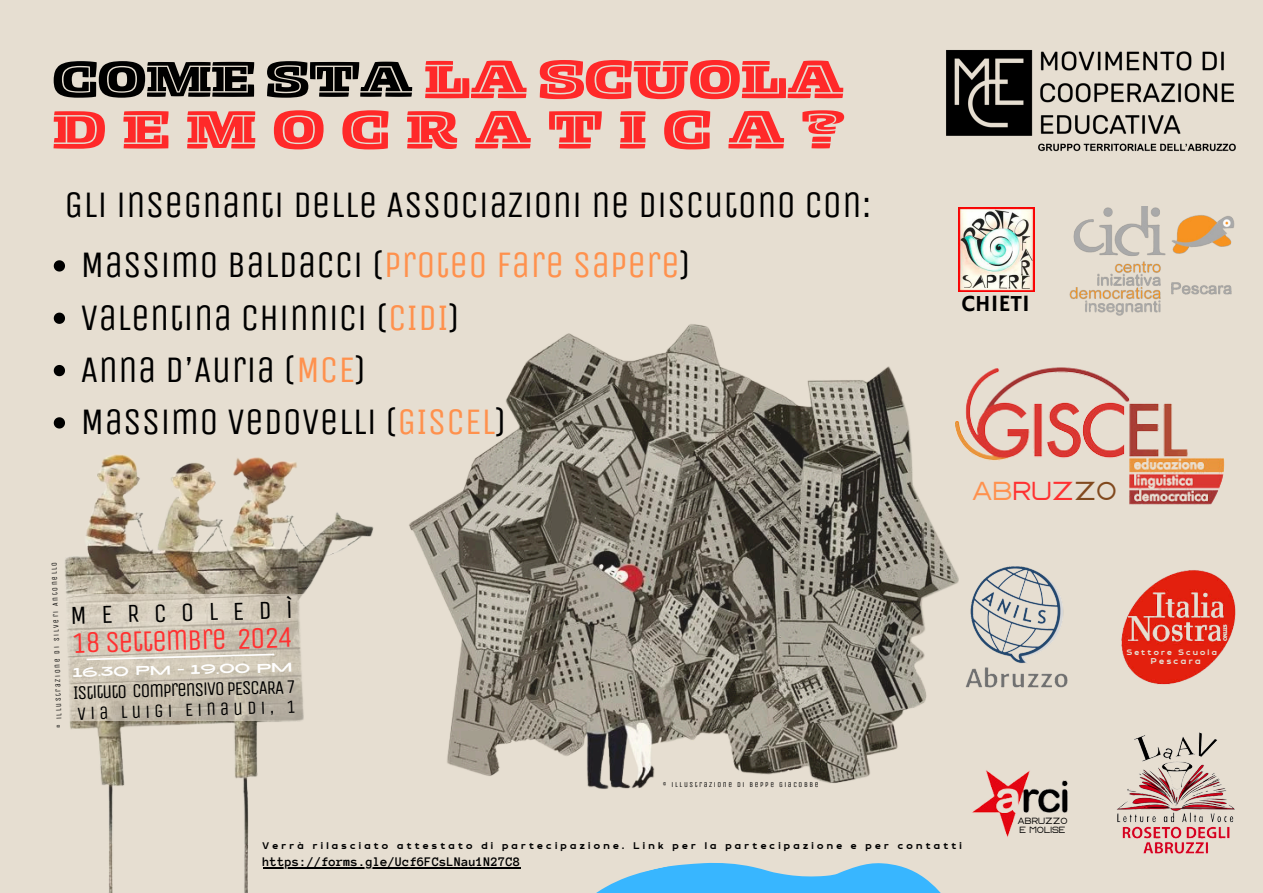
<style>
.page{position:relative;width:1263px;height:893px;background:#e6ded1}
.page>*{position:absolute;margin:0;border:0;box-sizing:border-box;transform-origin:0 0}
.t1{font:56.25px "Zico Display HL Inline";letter-spacing:.295em;color:#ff2929}
.t2{font:56.25px "Zico Display HL Inline";color:#ff2929}
.t3{font:52.5px "Zico Display HL Inline";color:#000}
.t4{font:37.5px "Unica One";color:#000}
.t5{font:29.85px "Unica One";color:#ff3131}
.t6{font:26.1px "Unica One";color:#000}
.t7{font:26.03px "CS Harley";color:#ff3131}
.t8{font:23.33px "Hammersmith One";color:#000}
.t9{font:19.27px "Unica One";color:#000}
.t10{font:18.67px "Unica One";color:#000}
.t11{font:700 13.5px "Anonymous Pro";color:#000}
.t12{font:12.83px "RTL Banana Bold";letter-spacing:.255em;color:#000}
.t13{font:12.67px "Ayr Lucidity Expand";color:#fff}
.t14{font:11.25px "RTL Banana Bold";letter-spacing:.215em;color:#e6ded1}
.t15{font:10.5px "RTL Banana Bold";letter-spacing:.215em;color:#e6ded1}
.t16{font:9px/9px "CS Harley";color:#000}
.t17{font:7.5px "Unica One";letter-spacing:.215em;color:#000}
.s1{color:#ff914d}
.s2{color:#81491e}
</style>
<div class="page">
<svg style="left:479px;top:862px;width:462px;height:31px;fill:#38b6ff"></svg>
<img style="left:958px;top:566px;width:110px;height:122px">
<img style="left:1122px;top:570px;width:114px;height:115px">
<img style="left:946px;top:50px;width:290px;height:102px">
<img style="left:1069px;top:206px;width:166px;height:110px">
<img style="left:958px;top:367px;width:267px;height:138px">
<img style="left:66px;top:593px;width:238px;height:128px">
<img style="left:1117px;top:732px;width:118px;height:122px">
<svg style="left:54px;top:260px;width:11px;height:11px"></svg>
<svg style="left:54px;top:313px;width:11px;height:11px"></svg>
<svg style="left:54px;top:365px;width:11px;height:11px"></svg>
<svg style="left:54px;top:417px;width:11px;height:11px"></svg>
<img style="left:958px;top:208px;width:76px;height:83px">
<img style="left:409px;top:324px;width:549px;height:465px">
<svg style="left:85px;top:653px;width:191px;height:8px"></svg>
<img style="left:944px;top:729px;width:124px;height:108px">
<div style="left:1022px;top:815px;width:77px;height:42px;background:#e6ded1"></div>
<img style="left:65px;top:454px;width:309px;height:139px">
<img style="left:70px;top:721px;width:312px;height:172px">
<hr style="left:263px;top:867px;width:257px;height:1px;background:#000">
<h3 class="t3" style="left:53px;top:47px;width:361px">COME STA</h3>
<h4 class="t2" style="left:424px;top:45px;width:421px">LA SCUOLA</h4>
<p class="t1" style="left:53px;top:95px;width:793px">DEMOCRATICA?</p>
<p class="t4" style="left:65px;top:182px;width:808px">GLI INSEGNANTI DELLE ASSOCIAZIONI NE DISCUTONO CON:</p>
<p class="t4" style="left:80px;top:243px;width:613px">MASSIMO BALDACCI (<span class="s1">PROTEO FARE SAPERE</span>)</p>
<p class="t4" style="left:80px;top:295px;width:382px">VALENTINA CHINNICI (<span class="s1">CIDI</span>)</p>
<h5 class="t4" style="left:80px;top:347px;width:288px">ANNA D’AURIA (<span class="s1">MCE</span>)</h5>
<p class="t4" style="left:80px;top:400px;width:429px">MASSIMO VEDOVELLI (<span class="s1">GISCEL</span>)</p>
<p class="t8" style="left:962px;top:290px;width:70px">CHIETI</p>
<p class="t7" style="left:971px;top:473px;width:147px"><span class="s1">AB</span>RUZ<span class="s2">ZO</span></p>
<h6 class="t17" style="left:55px;top:728px;width:168px;rotate:-92deg">© ILLUSTRAZIONE DI SILVERI ANTONELLO</h6>
<p class="t6" style="left:70px;top:601px;width:224px;rotate:-2deg">MERCOLEDÌ</p>
<p class="t5" style="left:71px;top:626px;width:223px;rotate:-2deg">18 SETTEMBRE 2024</p>
<h4 class="t13" style="left:73px;top:664px;width:85px;rotate:-1deg">16.30 Pm</h4>
<h4 class="t13" style="left:177px;top:661px;width:102px;rotate:-1deg">- 19.00 Pm</h4>
<p class="t9" style="left:73px;top:682px;width:225px;rotate:-2deg">ISTITUTO COMPRENSIVO PESCARA 7</p>
<p class="t10" style="left:77px;top:703px;width:220px;rotate:-2deg">VIA LUIGI EINAUDI, 1</p>
<p class="t17" style="left:663px;top:779px;width:157px">© ILLUSTRAZIONE DI BEPPE GIACOBBE</p>
<h6 class="t12" style="left:263px;top:839px;width:701px">Verrà rilasciato attestato di partecipazione. Link per la partecipazione e per contatti</h6>
<p class="t11" style="left:263px;top:855px;width:259px">https://forms.gle/Ucf6FCsLNau1N27C8</p>
<p class="t16" style="left:1017px;top:816px;width:52px">ABRUZZO<br>E MOLISE</p>
<p class="t15" style="left:1127px;top:647px;width:92px">Settore Scuola</p>
<p class="t14" style="left:1151px;top:655px;width:51px">Pescara</p>
</div>
